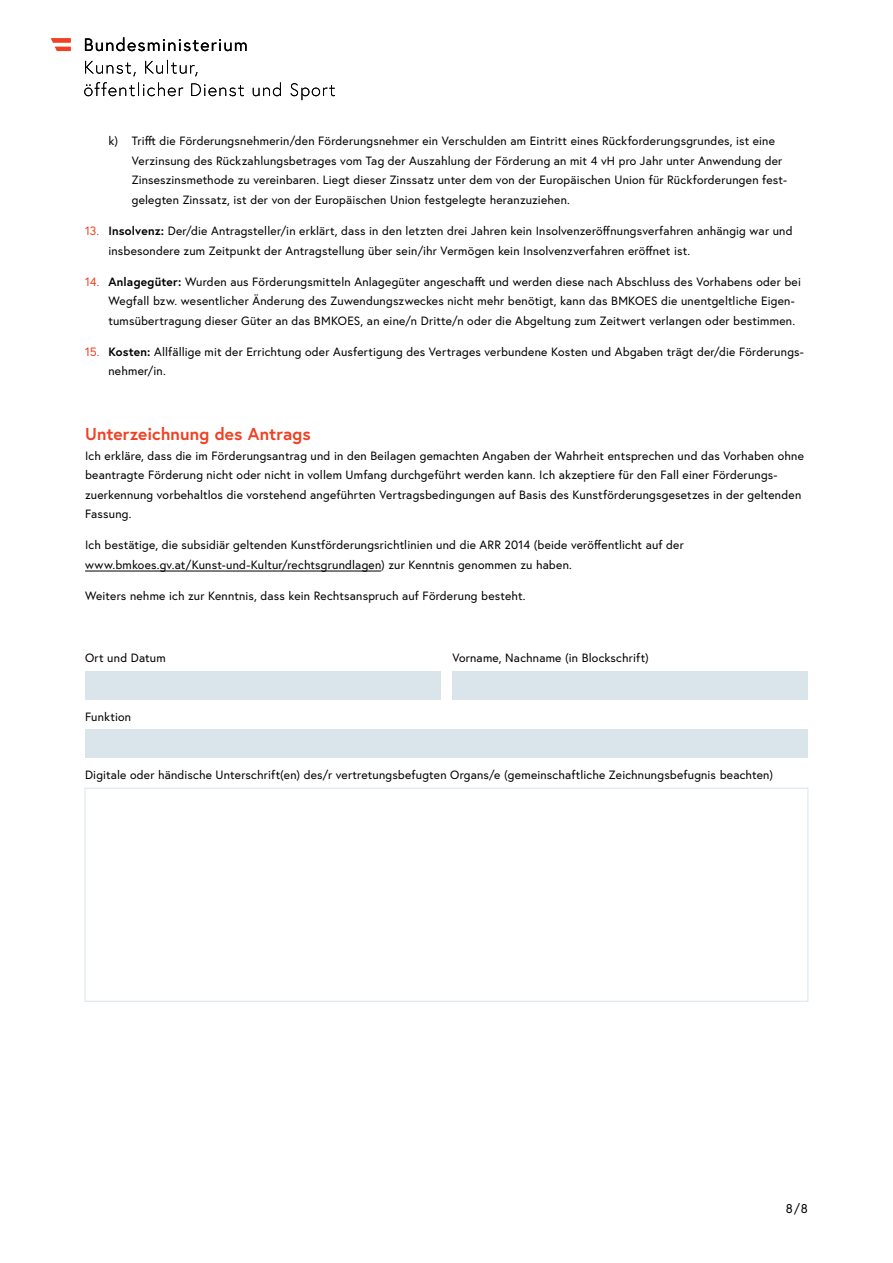
<style>
.page{position:relative;width:893px;height:1263px;background:#fff}
.page>*{position:absolute;margin:0;border:0;box-sizing:border-box;transform-origin:0 0}
.h2_ohne_Nummerierung{font:700 17.25px "Europa Austria";letter-spacing:.005em;color:#ef4123}
.t1{font:12.75px "Europa Austria";color:#000}
.ol_nummerierte_Liste_2_Ebene{font:12px/19.5px "Europa Austria";letter-spacing:.015em;color:#000}
.ol_nummerierte_Liste{font:12px/19.5px "Europa Austria";letter-spacing:.015em;color:#000}
.p_small{font:12px "Europa Austria";letter-spacing:.015em;color:#000}
.s1{color:#ef4123}
.s2{font-weight:700}
</style>
<div class="page">
<svg style="left:84px;top:82px;width:251px;height:18px"></svg>
<svg style="left:85px;top:60px;width:113px;height:16px"></svg>
<svg style="left:85px;top:37px;width:162px;height:14px"></svg>
<svg style="left:51px;top:38px;width:20px;height:13px"></svg>
<div style="left:85px;top:671px;width:356px;height:28px;background:#dae5eb"></div>
<div style="left:452px;top:671px;width:356px;height:28px;background:#dae5eb"></div>
<div style="left:85px;top:730px;width:723px;height:28px;background:#dae5eb"></div>
<div style="left:85px;top:788px;width:723px;height:213px;border:1px solid #dae5eb"></div>
<hr style="left:85px;top:571px;width:296px;height:1px;background:#000">
<p class="ol_nummerierte_Liste_2_Ebene" style="left:132px;top:131px;width:657px;text-indent:-23px">k) Trifft die Förderungsnehmerin/den Förderungsnehmer ein Verschulden am Eintritt eines Rückforderungsgrundes, ist eine Verzinsung des Rückzahlungsbetrages vom Tag der Auszahlung der Förderung an mit 4 vH pro Jahr unter Anwendung der Zinseszinsmethode zu vereinbaren. Liegt dieser Zinssatz unter dem von der Europäischen Union für Rückforderungen fest&shy;gelegten Zinssatz, ist der von der Europäischen Union festgelegte heranzuziehen.</p>
<p class="ol_nummerierte_Liste" style="left:108px;top:221px;width:686px;text-indent:-23px"><span class="s1">13.</span> <span class="s2">Insolvenz:</span> Der/die Antragsteller/in erklärt, dass in den letzten drei Jahren kein Insolvenzeröffnungsverfahren anhängig war und insbesondere zum Zeitpunkt der Antragstellung über sein/ihr Vermögen kein Insolvenzverfahren eröffnet ist.</p>
<p class="ol_nummerierte_Liste" style="left:108px;top:272px;width:694px;text-indent:-23px"><span class="s1">14.</span> <span class="s2">Anlagegüter:</span> Wurden aus Förderungsmitteln Anlagegüter angeschafft und werden diese nach Abschluss des Vorhabens oder bei<br>Wegfall bzw. wesentlicher Änderung des Zuwendungszweckes nicht mehr benötigt, kann das BMKOES die unentgeltliche Eigen&shy;tumsübertragung dieser Güter an das BMKOES, an eine/n Dritte/n oder die Abgeltung zum Zeitwert verlangen oder bestimmen.</p>
<p class="ol_nummerierte_Liste" style="left:108px;top:342px;width:697px;text-indent:-23px"><span class="s1">15.</span> <span class="s2">Kosten:</span> Allfällige mit der Errichtung oder Ausfertigung des Vertrages verbundene Kosten und Abgaben trägt der/die Förderungs&shy;nehmer/in.</p>
<h2 class="h2_ohne_Nummerierung" style="left:85px;top:422px;width:227px">Unterzeichnung des Antrags</h2>
<p class="ol_nummerierte_Liste_2_Ebene" style="left:85px;top:445px;width:720px">Ich erkläre, dass die im Förderungsantrag und in den Beilagen gemachten Angaben der Wahrheit entsprechen und das Vorhaben ohne beantragte Förderung nicht oder nicht in vollem Umfang durchgeführt werden kann. Ich akzeptiere für den Fall einer Förderungs&shy;zuerkennung vorbehaltlos die vorstehend angeführten Vertragsbedingungen auf Basis des Kunstförderungsgesetzes in der geltenden Fassung.</p>
<p class="ol_nummerierte_Liste_2_Ebene" style="left:85px;top:535px;width:600px">Ich bestätige, die subsidiär geltenden Kunstförderungsrichtlinien und die ARR 2014 (beide veröffentlicht auf der www.bmkoes.gv.at/Kunst-und-Kultur/rechtsgrundlagen) zur Kenntnis genommen zu haben.</p>
<p class="ol_nummerierte_Liste_2_Ebene" style="left:85px;top:586px;width:442px">Weiters nehme ich zur Kenntnis, dass kein Rechtsanspruch auf Förderung besteht.</p>
<p class="ol_nummerierte_Liste_2_Ebene" style="left:85px;top:648px;width:82px">Ort und Datum</p>
<p class="ol_nummerierte_Liste_2_Ebene" style="left:452px;top:648px;width:198px">Vorname, Nachname (in Blockschrift)</p>
<p class="ol_nummerierte_Liste_2_Ebene" style="left:85px;top:707px;width:48px">Funktion</p>
<p class="p_small" style="left:85px;top:767px;width:689px">Digitale oder händische Unterschrift(en) des/r vertretungsbefugten Organs/e (gemeinschaftliche Zeichnungsbefugnis beachten)</p>
<p class="t1" style="left:786px;top:1200px;width:23px">8/8</p>
</div>
